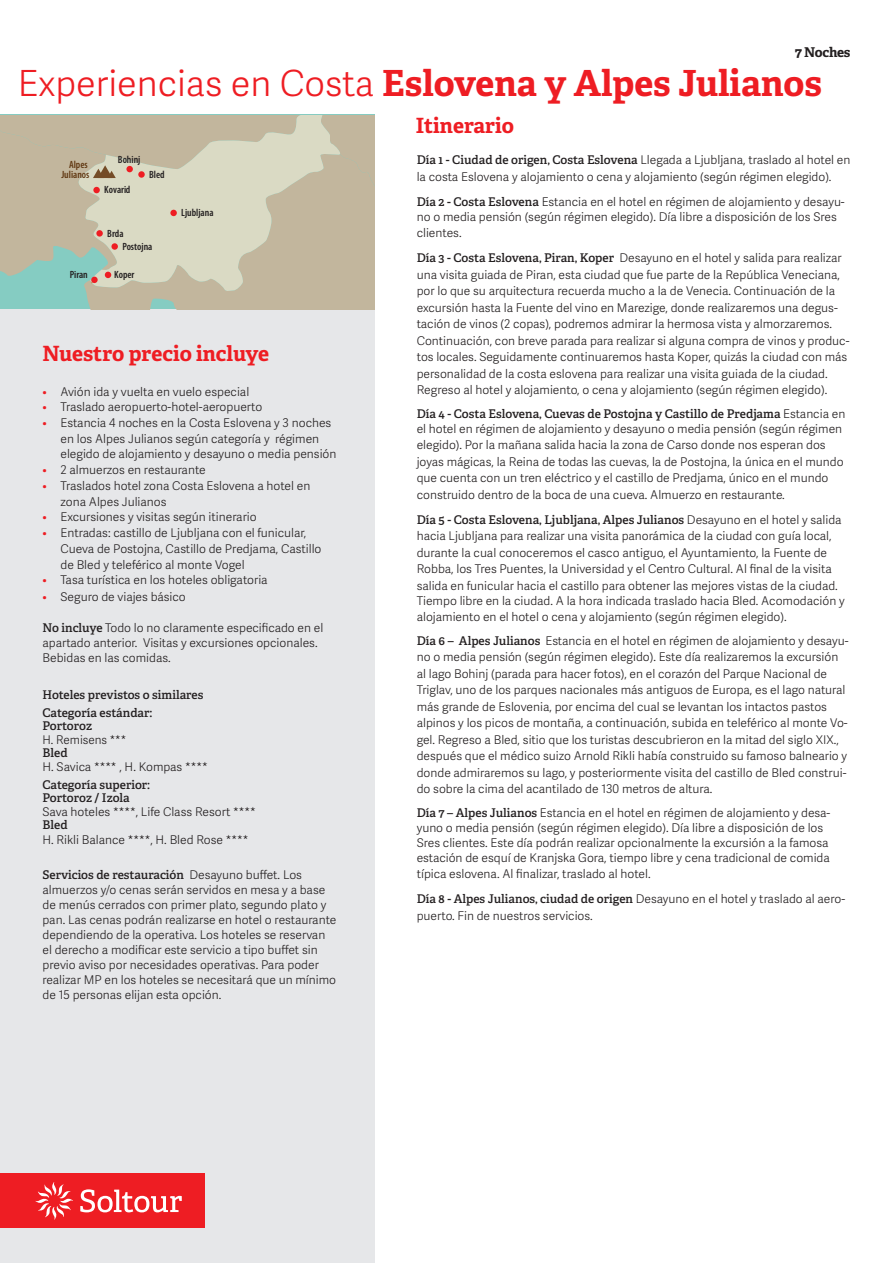
<style>
.page{position:relative;width:893px;height:1263px;background:#fff}
.page>*{position:absolute;margin:0;border:0;box-sizing:border-box;transform-origin:0 0}
.t1{font:700 36px "Adelle";color:#ee1d23}
.t2{font:700 21px "Adelle";color:#ee1d23}
.t3{font:700 13.5px "Adelle";letter-spacing:-.025em;color:#231f20}
.t4{font:300 12px/16.5px "Adelle Sans";color:#231f20}
.t5{font:600 12px/18px "Adelle";color:#231f20}
.t6{font:600 condensed 10.5px "Myriad Pro";color:#231f20}
.t7{font:600 condensed 10.5px/10.5px "Myriad Pro";color:#603711;text-align:center}
.s1{font-family:"Adelle Sans";font-weight:300}
.s2{color:#ee1d23}
.s3{font-family:"Adelle";font-weight:600}
.s4{font-family:"Adelle"}
</style>
<div class="page">
<div style="left:0;top:115px;width:374px;height:1148px;background:#e6e7e9"></div>
<div style="left:0;top:1174px;width:204px;height:54px;background:#ee1d23"></div>
<svg style="left:35px;top:1182px;width:147px;height:38px"></svg>
<div style="left:1px;top:115px;width:374px;height:194px;background:#85ccc2"></div>
<div style="left:86px;top:289px;width:289px;height:20px;background:#c2b69d"></div>
<svg style="left:1px;top:115px;width:374px;height:174px;background:#c8c3ac"></svg>
<p class="t3" style="left:795px;top:43px;width:57px">7 Noches</p>
<h1 class="t1" style="left:18px;top:60px;width:806px"><span class="s1">Experiencias en Costa</span> Eslovena y Alpes Julianos</h1>
<p class="t7" style="left:61px;top:159px;width:30px">Alpes<br>Julianos</p>
<p class="t6" style="left:118px;top:153px;width:24px">Bohinj</p>
<p class="t6" style="left:104px;top:184px;width:28px">Kovarid</p>
<p class="t6" style="left:149px;top:168px;width:17px">Bled</p>
<p class="t6" style="left:107px;top:227px;width:18px">Brda</p>
<p class="t6" style="left:122px;top:240px;width:32px">Postojna</p>
<p class="t6" style="left:70px;top:269px;width:20px">Piran</p>
<p class="t6" style="left:114px;top:269px;width:22px">Koper</p>
<p class="t6" style="left:181px;top:207px;width:34px">Ljubljana</p>
<h2 class="t2" style="left:43px;top:341px;width:228px">Nuestro precio incluye</h2>
<p class="t4" style="left:43px;top:383px;width:208px"><span class="s2">•</span> Avión ida y vuelta en vuelo especial</p>
<p class="t4" style="left:43px;top:399px;width:221px"><span class="s2">•</span> Traslado aeropuerto-hotel-aeropuerto</p>
<p class="t4" style="left:61px;top:415px;width:277px;line-height:15.8px;text-indent:-18px"><span class="s2">•</span> Estancia 4 noches en la Costa Eslovena y 3 noches en los Alpes Julianos según categoría y régimen elegido de alojamiento y desayuno o media pensión</p>
<p class="t4" style="left:43px;top:462px;width:165px"><span class="s2">•</span> 2 almuerzos en restaurante</p>
<p class="t4" style="left:61px;top:478px;width:251px;line-height:15.8px;text-indent:-18px"><span class="s2">•</span> Traslados hotel zona Costa Eslovena a hotel en zona Alpes Julianos</p>
<p class="t4" style="left:43px;top:509px;width:216px"><span class="s2">•</span> Excursiones y visitas según itinerario</p>
<p class="t4" style="left:61px;top:525px;width:262px;line-height:15.8px;text-indent:-18px"><span class="s2">•</span> Entradas: castillo de Ljubljana con el funicular,<br>Cueva de Postojna, Castillo de Predjama, Castillo de Bled y teleférico al monte Vogel</p>
<p class="t4" style="left:43px;top:572px;width:227px"><span class="s2">•</span> Tasa turística en los hoteles obligatoria</p>
<p class="t4" style="left:43px;top:589px;width:145px"><span class="s2">•</span> Seguro de viajes básico</p>
<p class="t4" style="left:43px;top:620px;width:282px;line-height:15px"><span class="s3">No incluye</span> Todo lo no claramente especificado en el apartado anterior. Visitas y excursiones opcionales.<br>Bebidas en las comidas.</p>
<p class="t5" style="left:43px;top:686px;width:162px">Hoteles previstos o similares<br>Categoría estándar:</p>
<p class="t5" style="left:43px;top:717px;width:51px">Portoroz</p>
<p class="t4" style="left:43px;top:732px;width:85px">H. Remisens ***</p>
<p class="t5" style="left:43px;top:744px;width:27px">Bled</p>
<p class="t4" style="left:43px;top:759px;width:167px">H. Savica **** , H. Kompas ****</p>
<p class="t5" style="left:43px;top:778px;width:109px;line-height:13.5px">Categoría superior:<br>Portoroz / Izola</p>
<p class="t4" style="left:43px;top:804px;width:215px">Sava hoteles ****, Life Class Resort ****</p>
<p class="t5" style="left:43px;top:816px;width:27px">Bled</p>
<p class="t4" style="left:43px;top:832px;width:207px">H. Rikli Balance ****, H. Bled Rose ****</p>
<p class="t5" style="left:43px;top:865px;width:261px">Servicios de restauración <span class="s1">Desayuno buffet. Los</span></p>
<p class="t4" style="left:43px;top:882px;width:295px;line-height:15.1px">almuerzos y/o cenas serán servidos en mesa y a base de menús cerrados con primer plato, segundo plato y pan. Las cenas podrán realizarse en hotel o restaurante dependiendo de la operativa. Los hoteles se reservan el derecho a modificar este servicio a tipo buffet sin previo aviso por necesidades operativas. Para poder realizar MP en los hoteles se necesitará que un mínimo de 15 personas elijan esta opción<span class="s4">.</span></p>
<h2 class="t2" style="left:416px;top:112px;width:100px">Itinerario</h2>
<p class="t4" style="left:417px;top:152px;width:435px"><span class="s3">Día 1 - Ciudad de origen, Costa Eslovena</span> Llegada a Ljubljana, traslado al hotel en la costa Eslovena y alojamiento o cena y alojamiento (según régimen elegido).</p>
<p class="t4" style="left:417px;top:194px;width:430px;line-height:15px"><span class="s3">Día 2 - Costa Eslovena</span> Estancia en el hotel en régimen de alojamiento y desayu&shy;no o media pensión (según régimen elegido). Día libre a disposición de los Sres</p>
<p class="t4" style="left:417px;top:221px;width:426px;line-height:25px">clientes.<br><span class="s3">Día 3 - Costa Eslovena, Piran, Koper</span> Desayuno en el hotel y salida para realizar</p>
<p class="t4" style="left:417px;top:267px;width:434px">una visita guiada de Piran, esta ciudad que fue parte de la República Veneciana, por lo que su arquitectura recuerda mucho a la de Venecia. Continuación de la excursión hasta la Fuente del vino en Marezige, donde realizaremos una degus&shy;tación de vinos (2 copas), podremos admirar la hermosa vista y almorzaremos.<br>Continuación, con breve parada para realizar si alguna compra de vinos y produc&shy;tos locales. Seguidamente continuaremos hasta Koper, quizás la ciudad con más personalidad de la costa eslovena para realizar una visita guiada de la ciudad.<br>Regreso al hotel y alojamiento, o cena y alojamiento (según régimen elegido).</p>
<p class="t5" style="left:417px;top:405px;width:430px">Día 4 - Costa Eslovena, Cuevas de Postojna y Castillo de Predjama <span class="s1">Estancia en</span></p>
<p class="t4" style="left:417px;top:421px;width:428px">el hotel en régimen de alojamiento y desayuno o media pensión (según régimen elegido). Por la mañana salida hacia la zona de Carso donde nos esperan dos joyas mágicas, la Reina de todas las cuevas, la de Postojna, la única en el mundo que cuenta con un tren eléctrico y el castillo de Predjama, único en el mundo construido dentro de la boca de una cueva. Almuerzo en restaurante.</p>
<p class="t5" style="left:417px;top:511px;width:426px">Día 5 - Costa Eslovena, Ljubljana, Alpes Julianos <span class="s1">Desayuno en el hotel y salida</span></p>
<p class="t4" style="left:417px;top:528px;width:423px">hacia Ljubljana para realizar una visita panorámica de la ciudad con guía local, durante la cual conoceremos el casco antiguo, el Ayuntamiento, la Fuente de Robba, los Tres Puentes, la Universidad y el Centro Cultural. Al final de la visita salida en funicular hacia el castillo para obtener las mejores vistas de la ciudad.</p>
<p class="t4" style="left:417px;top:593px;width:429px">Tiempo libre en la ciudad. A la hora indicada traslado hacia Bled. Acomodación y alojamiento en el hotel o cena y alojamiento (según régimen elegido).</p>
<p class="t4" style="left:417px;top:633px;width:433px"><span class="s3">Día 6 – Alpes Julianos</span> Estancia en el hotel en régimen de alojamiento y desayu&shy;no o media pensión (según régimen elegido). Este día realizaremos la excursión al lago Bohinj (parada para hacer fotos), en el corazón del Parque Nacional de Triglav, uno de los parques nacionales más antiguos de Europa, es el lago natural más grande de Eslovenia, por encima del cual se levantan los intactos pastos alpinos y los picos de montaña, a continuación, subida en teleférico al monte Vo&shy;gel. Regreso a Bled, sitio que los turistas descubrieron en la mitad del siglo XIX., después que el médico suizo Arnold Rikli había construido su famoso balneario y donde admiraremos su lago, y posteriormente visita del castillo de Bled construi&shy;do sobre la cima del acantilado de 130 metros de altura.</p>
<p class="t4" style="left:417px;top:805px;width:415px;line-height:15px"><span class="s3">Día 7 – Alpes Julianos</span> Estancia en el hotel en régimen de alojamiento y desa&shy;yuno o media pensión (según régimen elegido). Día libre a disposición de los Sres clientes. Este día podrán realizar opcionalmente la excursión a la famosa estación de esquí de Kranjska Gora, tiempo libre y cena tradicional de comida</p>
<p class="t4" style="left:417px;top:866px;width:235px">típica eslovena. Al finalizar, traslado al hotel.</p>
<p class="t5" style="left:417px;top:890px;width:430px">Día 8 - Alpes Julianos, ciudad de origen <span class="s1">Desayuno en el hotel y traslado al aero-</span></p>
<p class="t4" style="left:417px;top:908px;width:178px">puerto. Fin de nuestros servicios.</p>
</div>
